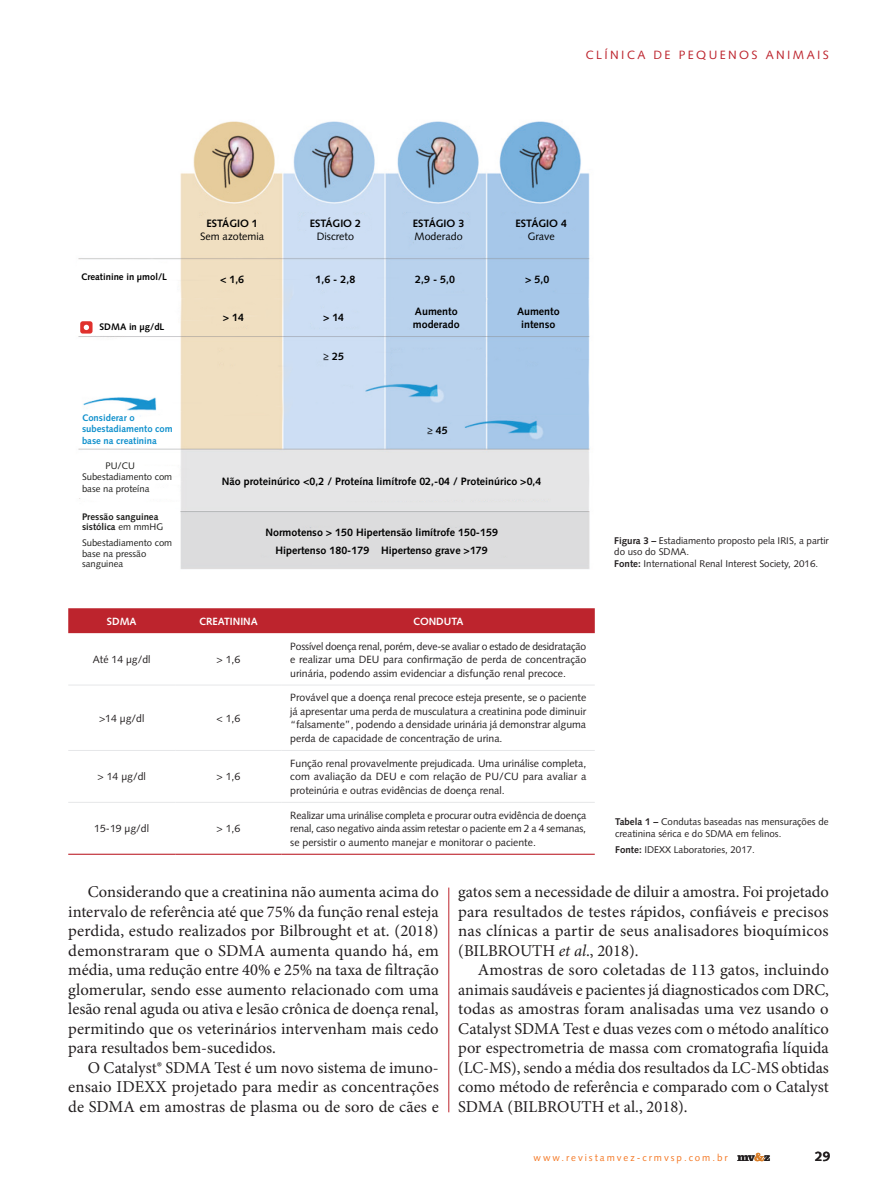
<style>
.page{position:relative;width:893px;height:1191px;background:#fff}
.page>*{position:absolute;margin:0;border:0;box-sizing:border-box;transform-origin:0 0}
.TEXTO{font:16.5px/19.5px "Minion Pro";color:#231f20;text-align:justify}
.t1{font:700 13.5px "Syntax LT Std";color:#231f20}
.t2{font:12px "Syntax LT Std";letter-spacing:.2em;color:#bd242d}
.t3{font:700 10.65px/12.8px "Syntax LT Std";color:#000;text-align:center}
.t4{font:10.65px/12.8px "Syntax LT Std";color:#000;text-align:center}
.TABELA_TEXTO_GERAL{font:10.5px/13.5px "Syntax LT Std";color:#231f20;text-align:justify}
.TABELA_SUB_1{font:700 10.5px "Syntax LT Std";color:#fff}
.LEGENDA_-_QUADRO_IMA{font:9.75px/11.7px "Syntax LT Std";color:#231f20}
.FONTE_Quadro_imagem{font:9.75px "Syntax LT Std";color:#231f20}
.t5{font:9.75px "Syntax LT Std";letter-spacing:.2em;color:#f47824}
.t6{font:9.45px/11.4px "Syntax LT Std";color:#1d1d1b}
.t7{font:700 9.45px/11.4px "Syntax LT Std";color:#0f90cc}
.t8{font:700 9.45px/10.6px "Syntax LT Std";color:#1d1d1b}
.t9{font:700 9.45px "Syntax LT Std";color:#000}
.s1{font-weight:400}
.s2{font-weight:700}
.s3{font-style:italic}
.s4{font-family:"Clarendon LT Std";font-weight:700;font-size:12px;color:#231f20}
.s5{font-family:"Clarendon LT Std";font-weight:700;font-size:12px;color:#d87d28}
</style>
<div class="page">
<div style="left:68px;top:608px;width:527px;height:25px;background:#bd242d"></div>
<hr style="left:68px;top:684px;width:107px;height:1px;background:#e6e7e9">
<hr style="left:175px;top:684px;width:107px;height:1px;background:#e6e7e9">
<hr style="left:282px;top:684px;width:313px;height:1px;background:#e6e7e9">
<hr style="left:68px;top:750px;width:107px;height:1px;background:#e6e7e9">
<hr style="left:175px;top:750px;width:107px;height:1px;background:#e6e7e9">
<hr style="left:282px;top:750px;width:313px;height:1px;background:#e6e7e9">
<hr style="left:68px;top:802px;width:107px;height:1px;background:#e6e7e9">
<hr style="left:175px;top:802px;width:107px;height:1px;background:#e6e7e9">
<hr style="left:282px;top:802px;width:313px;height:1px;background:#e6e7e9">
<hr style="left:68px;top:853px;width:107px;height:2px;background:#bd242d">
<hr style="left:175px;top:853px;width:107px;height:2px;background:#bd242d">
<hr style="left:282px;top:853px;width:313px;height:2px;background:#bd242d">
<img style="left:78px;top:121px;width:512px;height:448px">
<div style="left:80px;top:321px;width:13px;height:12px;background:#e0312d;border-radius:3px"></div>
<svg style="left:84px;top:325px;width:5px;height:5px"></svg>
<hr style="left:448px;top:887px;width:1px;height:225px;background:#bd242d">
<p class="t2" style="left:586px;top:47px;width:245px">CLÍNICA DE PEQUENOS ANIMAIS</p>
<p class="t9" style="left:81px;top:271px;width:88px">Creatinine in μmol/L</p>
<p class="t9" style="left:99px;top:321px;width:66px">SDMA in μg/dL</p>
<p class="t7" style="left:82px;top:412px;width:92px">Considerar o subestadiamento com base na creatinina</p>
<p class="t6" style="left:82px;top:460px;width:92px;text-indent:24px">PU/CU<br>Subestadiamento com base na proteína</p>
<p class="t8" style="left:82px;top:511px;width:83px">Pressão sanguinea sistólica <span class="s1">em mmHG</span></p>
<p class="t6" style="left:82px;top:537px;width:92px;line-height:10.6px">Subestadiamento com base na pressão sanguinea</p>
<p class="t4" style="left:200px;top:217px;width:66px"><span class="s2">ESTÁGIO 1<br></span>Sem azotemia</p>
<p class="t3" style="left:220px;top:273px;width:26px">&lt; 1,6</p>
<p class="t3" style="left:223px;top:311px;width:23px">&gt; 14</p>
<p class="t3" style="left:323px;top:311px;width:23px">&gt; 14</p>
<p class="t3" style="left:323px;top:350px;width:22px">≥ 25</p>
<p class="t3" style="left:310px;top:217px;width:53px">ESTÁGIO 2<br><span class="s1">Discreto</span></p>
<p class="t3" style="left:413px;top:217px;width:53px;text-align:left">ESTÁGIO 3<br><span class="s1">Moderado</span></p>
<p class="t3" style="left:516px;top:217px;width:53px">ESTÁGIO 4<br><span class="s1">Grave</span></p>
<p class="t3" style="left:315px;top:273px;width:41px">1,6 - 2,8</p>
<p class="t3" style="left:415px;top:273px;width:41px">2,9 - 5,0</p>
<p class="t3" style="left:525px;top:273px;width:26px">&gt; 5,0</p>
<p class="t3" style="left:413px;top:305px;width:48px;text-align:left">Aumento moderado</p>
<p class="t3" style="left:517px;top:305px;width:44px">Aumento intenso</p>
<p class="t3" style="left:427px;top:424px;width:22px">≥ 45</p>
<p class="t3" style="left:222px;top:474px;width:321px">Não proteinúrico &lt;0,2 / Proteína limítrofe 02,-04 / Proteinúrico &gt;0,4</p>
<p class="t3" style="left:265px;top:523px;width:234px;line-height:18.5px">Normotenso &gt; 150 Hipertensão limítrofe 150-159<br>Hipertenso 180-179 Hipertenso grave &gt;179</p>
<p class="LEGENDA_-_QUADRO_IMA" style="left:614px;top:534px;width:216px"><span class="s2">Figura 3 –</span> Estadiamento proposto pela IRIS, a partir do uso do SDMA.</p>
<p class="FONTE_Quadro_imagem" style="left:614px;top:558px;width:205px"><span class="s2">Fonte:</span> International Renal Interest Society, 2016.</p>
<p class="TABELA_SUB_1" style="left:107px;top:615px;width:31px">SDMA</p>
<p class="TABELA_SUB_1" style="left:199px;top:615px;width:60px">CREATININA</p>
<p class="TABELA_SUB_1" style="left:413px;top:615px;width:52px">CONDUTA</p>
<p class="TABELA_TEXTO_GERAL" style="left:93px;top:652px;width:59px">Até 14 μg/dl</p>
<p class="TABELA_TEXTO_GERAL" style="left:217px;top:652px;width:25px">&gt; 1,6</p>
<p class="TABELA_TEXTO_GERAL" style="left:290px;top:639px;width:298px">Possível doença renal, porém, deve-se avaliar o estado de desidratação e realizar uma DEU para confirmação de perda de concentração urinária, podendo assim evidenciar a disfunção renal precoce.</p>
<p class="TABELA_TEXTO_GERAL" style="left:99px;top:711px;width:47px">&gt;14 μg/dl</p>
<p class="TABELA_TEXTO_GERAL" style="left:217px;top:711px;width:25px">&lt; 1,6</p>
<p class="TABELA_TEXTO_GERAL" style="left:98px;top:770px;width:50px">&gt; 14 μg/dl</p>
<p class="TABELA_TEXTO_GERAL" style="left:217px;top:770px;width:25px">&gt; 1,6</p>
<p class="TABELA_TEXTO_GERAL" style="left:94px;top:822px;width:56px">15-19 μg/dl</p>
<p class="TABELA_TEXTO_GERAL" style="left:217px;top:822px;width:25px">&gt; 1,6</p>
<p class="TABELA_TEXTO_GERAL" style="left:290px;top:691px;width:298px">Provável que a doença renal precoce esteja presente, se o paciente já apresentar uma perda de musculatura a creatinina pode diminuir “falsamente”, podendo a densidade urinária já demonstrar alguma perda de capacidade de concentração de urina.</p>
<p class="TABELA_TEXTO_GERAL" style="left:290px;top:756px;width:298px">Função renal provavelmente prejudicada. Uma urinálise completa, com avaliação da DEU e com relação de PU/CU para avaliar a proteinúria e outras evidências de doença renal.</p>
<p class="TABELA_TEXTO_GERAL" style="left:290px;top:808px;width:298px">Realizar uma urinálise completa e procurar outra evidência de doença renal, caso negativo ainda assim retestar o paciente em 2 a 4 semanas, se persistir o aumento manejar e monitorar o paciente.</p>
<p class="LEGENDA_-_QUADRO_IMA" style="left:615px;top:816px;width:215px"><span class="s2">Tabela 1 –</span> Condutas baseadas nas mensurações de creatinina sérica e do SDMA em felinos.</p>
<p class="FONTE_Quadro_imagem" style="left:615px;top:844px;width:141px"><span class="s2">Fonte:</span> IDEXX Laboratories, 2017.</p>
<p class="TEXTO" style="left:68px;top:882px;width:372px;text-indent:20px">Considerando que a creatinina não aumenta acima do intervalo de referência até que 75% da função renal esteja perdida, estudo realizados por Bilbrought et at. (2018) demonstraram que o SDMA aumenta quando há, em média, uma redução entre 40% e 25% na taxa de filtração glomerular, sendo esse aumento relacionado com uma lesão renal aguda ou ativa e lesão crônica de doença renal, permitindo que os veterinários intervenham mais cedo para resultados bem-sucedidos.</p>
<p class="TEXTO" style="left:68px;top:1058px;width:372px;text-indent:20px">O Catalyst® SDMA Test é um novo sistema de imuno&shy;ensaio IDEXX projetado para medir as concentrações de SDMA em amostras de plasma ou de soro de cães e</p>
<p class="TEXTO" style="left:458px;top:882px;width:372px">gatos sem a necessidade de diluir a amostra. Foi projetado para resultados de testes rápidos, confiáveis e precisos nas clínicas a partir de seus analisadores bioquímicos (BILBROUTH <span class="s3">et al</span>., 2018).</p>
<p class="TEXTO" style="left:458px;top:960px;width:372px;text-indent:20px">Amostras de soro coletadas de 113 gatos, incluindo animais saudáveis e pacientes já diagnosticados com DRC, todas as amostras foram analisadas uma vez usando o Catalyst SDMA Test e duas vezes com o método analítico por espectrometria de massa com cromatografia líquida (LC-MS), sendo a média dos resultados da LC-MS obtidas como método de referência e comparado com o Catalyst SDMA (BILBROUTH et al., 2018).</p>
<p class="t5" style="left:534px;top:1151px;width:238px">www.revistamvez-crmvsp.com.br <span class="s4">mv</span><span class="s5">&amp;</span><span class="s4">z</span></p>
<p class="t1" style="left:815px;top:1148px;width:17px">29</p>
</div>
